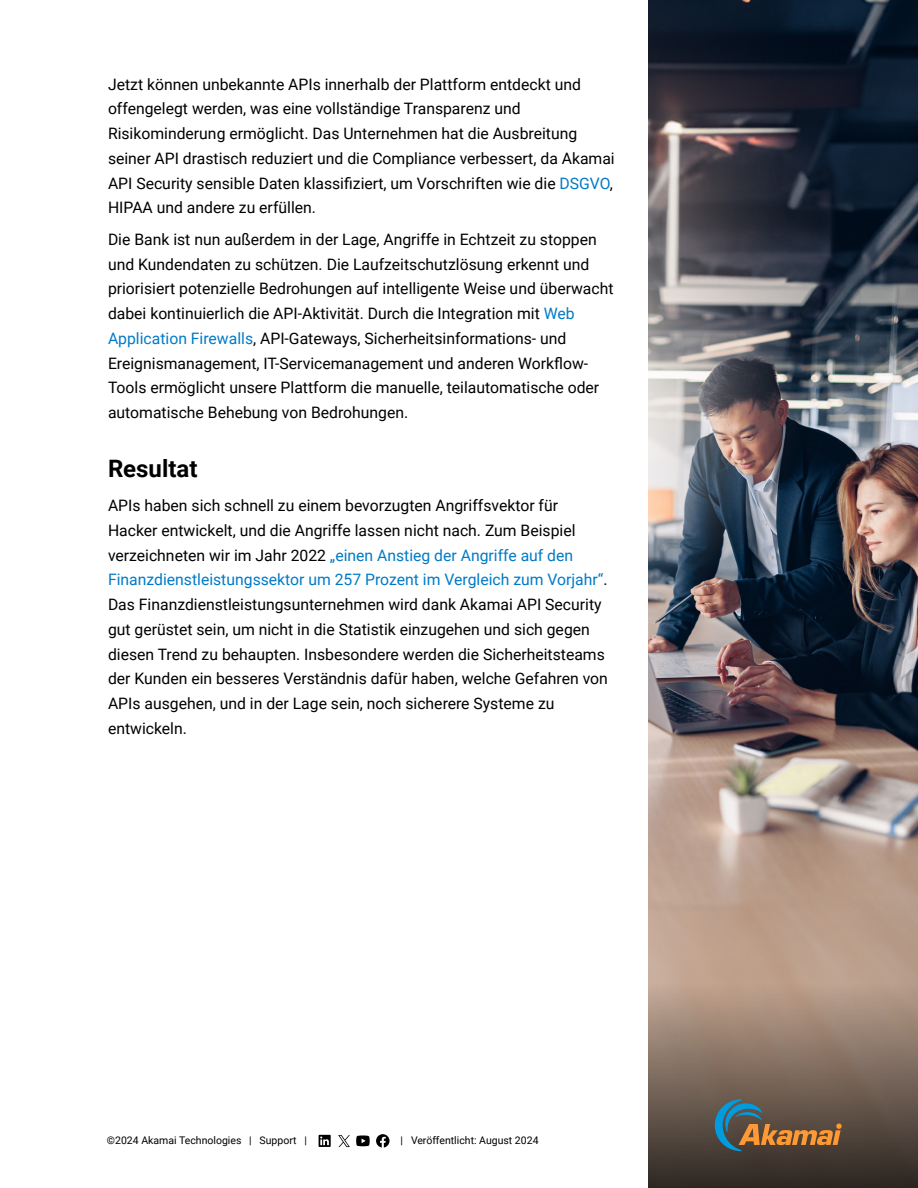
<style>
.page{position:relative;width:918px;height:1188px;background:#fff}
.page>*{position:absolute;margin:0;border:0;box-sizing:border-box;transform-origin:0 0}
.Heading_1{font:700 24px "Roboto";color:#000}
.Body{font:15.75px/24.8px "Roboto";color:#000}
.t1{font:10.5px "Roboto";color:#000}
.s1{color:#017ac6}
</style>
<div class="page">
<img style="left:648px;top:0;width:270px;height:983px">
<div style="left:648px;top:983px;width:270px;height:205px;background:linear-gradient(to bottom,#bfa28e,#2c2521)"></div>
<svg style="left:715px;top:1099px;width:127px;height:52px;background:#6b604f"></svg>
<svg style="left:319px;top:1135px;width:12px;height:12px"></svg>
<svg style="left:356px;top:1136px;width:14px;height:10px"></svg>
<svg style="left:376px;top:1134px;width:14px;height:14px"></svg>
<svg style="left:338px;top:1135px;width:12px;height:12px"></svg>
<p class="Body" style="left:108px;top:71px;width:508px">Jetzt können unbekannte APIs innerhalb der Plattform entdeckt und offengelegt werden, was eine vollständige Transparenz und Risikominderung ermöglicht. Das Unternehmen hat die Ausbreitung seiner API drastisch reduziert und die Compliance verbessert, da Akamai API Security sensible Daten klassifiziert, um Vorschriften wie die <span class="s1">DSGVO</span>, HIPAA und andere zu erfüllen.</p>
<p class="Body" style="left:108px;top:226px;width:507px">Die Bank ist nun außerdem in der Lage, Angriffe in Echtzeit zu stoppen und Kundendaten zu schützen. Die Laufzeitschutzlösung erkennt und priorisiert potenzielle Bedrohungen auf intelligente Weise und überwacht dabei kontinuierlich die API-Aktivität. Durch die Integration mit <span class="s1">Web Application Firewalls</span>, API-Gateways, Sicherheitsinformations- und Ereignismanagement, IT-Servicemanagement und anderen Workflow-Tools ermöglicht unsere Plattform die manuelle, teilautomatische oder automatische Behebung von Bedrohungen.</p>
<p class="Heading_1" style="left:108px;top:451px;width:91px">Resultat</p>
<p class="Body" style="left:108px;top:492px;width:501px">APIs haben sich schnell zu einem bevorzugten Angriffsvektor für Hacker entwickelt, und die Angriffe lassen nicht nach. Zum Beispiel verzeichneten wir im Jahr 2022 <span class="s1">„einen Anstieg der Angriffe auf den Finanzdienstleistungssektor um 257 Prozent im Vergleich zum Vorjahr“</span>.<br>Das Finanzdienstleistungsunternehmen wird dank Akamai API Security gut gerüstet sein, um nicht in die Statistik einzugehen und sich gegen diesen Trend zu behaupten. Insbesondere werden die Sicherheitsteams der Kunden ein besseres Verständnis dafür haben, welche Gefahren von APIs ausgehen, und in der Lage sein, noch sicherere Systeme zu entwickeln.</p>
<p class="t1" style="left:107px;top:1133px;width:202px">©2024 Akamai Technologies | Support |</p>
<p class="t1" style="left:401px;top:1133px;width:139px">| Veröffentlicht: August 2024</p>
</div>
